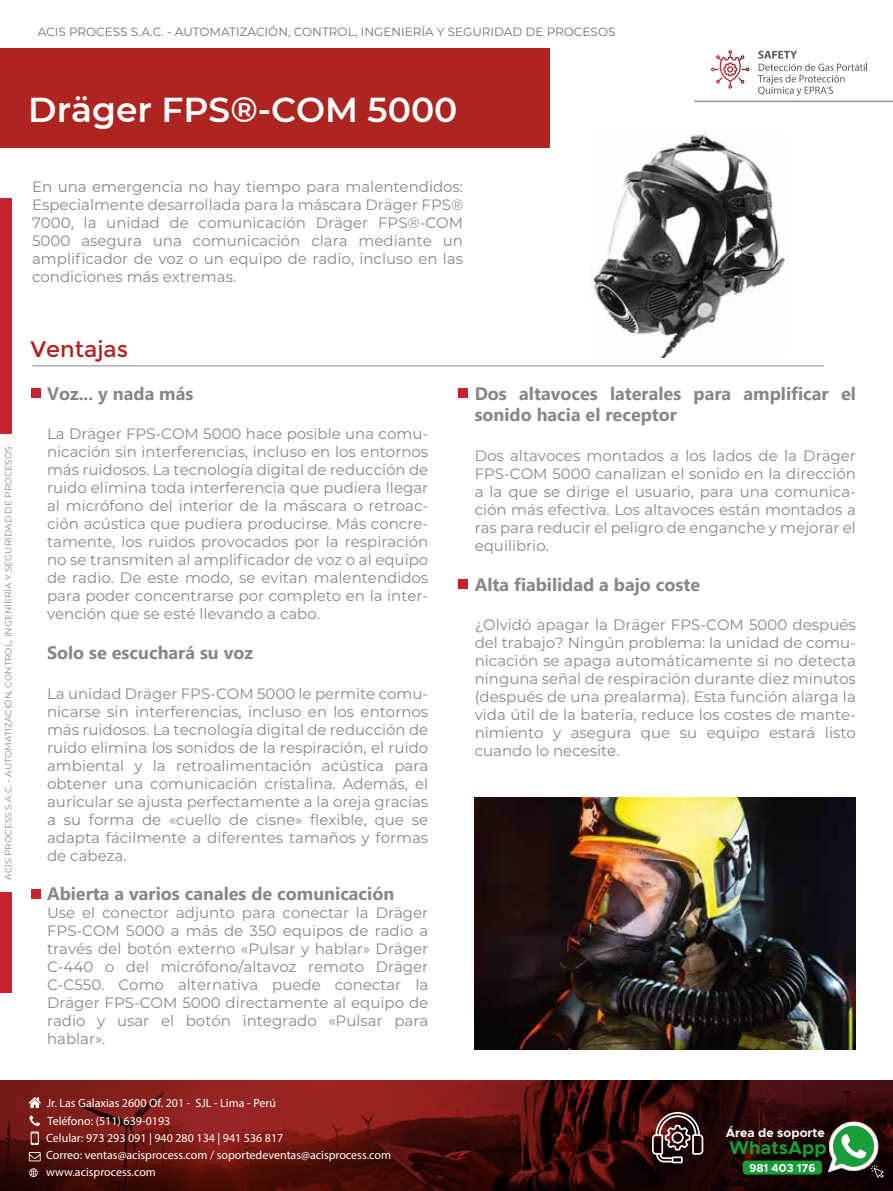
<style>
.page{position:relative;width:893px;height:1191px;background:#fff}
.page>*{position:absolute;margin:0;border:0;box-sizing:border-box;transform-origin:0 0}
.t1{font:600 34.5px "Montserrat";color:#fff}
.t2{font:22.5px "Montserrat";color:#ad2420}
.t3{font:700 18.6px "Metropolis";color:#189d38}
.t4{font:700 18px/21.6px "Segoe UI";color:#878787}
.t5{font:15px/18px "Montserrat";color:#878787;text-align:justify}
.t6{font:700 12.45px "Metropolis";color:#fff}
.t7{font:12px/17.2px "Myriad Pro";color:#fff}
.t8{font:12px "Montserrat";color:#727070}
.t9{font:9px "Montserrat";color:#878787}
</style>
<div class="page">
<div style="left:0;top:49px;width:890px;height:99px;background:#ad2420"></div>
<div style="left:550px;top:45px;width:340px;height:106px;background:#fff"></div>
<hr style="left:694px;top:101px;width:199px;height:1px;background:#919292">
<svg style="left:0;top:1081px;width:893px;height:110px;background:#51110e"></svg>
<svg style="left:30px;top:1115px;width:10px;height:30px"></svg>
<svg style="left:29px;top:1152px;width:12px;height:9px"></svg>
<svg style="left:29px;top:1097px;width:12px;height:11px"></svg>
<svg style="left:652px;top:1112px;width:51px;height:51px;background:#614949"></svg>
<svg style="left:29px;top:1168px;width:9px;height:9px"></svg>
<div style="left:743px;top:1160px;width:79px;height:14px;background:#189d38;border-radius:4px"></div>
<svg style="left:750px;top:1163px;width:65px;height:9px"></svg>
<svg style="left:828px;top:1121px;width:56px;height:56px"></svg>
<div style="left:0;top:199px;width:12px;height:235px;background:#c7222e"></div>
<div style="left:0;top:892px;width:12px;height:100px;background:#c7222e"></div>
<div style="left:31px;top:388px;width:9px;height:10px;background:#c7222e"></div>
<div style="left:31px;top:889px;width:9px;height:9px;background:#c7222e"></div>
<div style="left:458px;top:388px;width:10px;height:10px;background:#c7222e"></div>
<div style="left:458px;top:579px;width:10px;height:10px;background:#c7222e"></div>
<svg style="left:758px;top:51px;width:109px;height:45px"></svg>
<svg style="left:716px;top:50px;width:33px;height:39px"></svg>
<img style="left:590px;top:130px;width:197px;height:227px">
<hr style="left:32px;top:365px;width:792px;height:1px;background:#878787">
<img style="left:475px;top:798px;width:381px;height:251px">
<p class="t8" style="left:38px;top:23px;width:579px">ACIS PROCESS S.A.C. - AUTOMATIZACIÓN, CONTROL, INGENIERÍA Y SEGURIDAD DE PROCESOS</p>
<h1 class="t1" style="left:28px;top:85px;width:431px">Dräger FPS®-COM 5000</h1>
<p class="t5" style="left:32px;top:177px;width:433px">En una emergencia no hay tiempo para malentendidos:<br>Especialmente desarrollada para la máscara Dräger FPS® 7000, la unidad de comunicación Dräger FPS®-COM 5000 asegura una comunicación clara mediante un amplificador de voz o un equipo de radio, incluso en las condiciones más extremas.</p>
<p class="t9" style="left:2px;top:879px;width:435px;rotate:-90deg">ACIS PROCESS S.A.C. - AUTOMATIZACIÓN, CONTROL, INGENIERÍA Y SEGURIDAD DE PROCESOS</p>
<h2 class="t2" style="left:31px;top:336px;width:99px">Ventajas</h2>
<p class="t4" style="left:47px;top:381px;width:148px">Voz... y nada más</p>
<p class="t5" style="left:47px;top:424px;width:383px">La Dräger FPS-COM 5000 hace posible una comu&shy;nicación sin interferencias, incluso en los entornos más ruidosos. La tecnología digital de reducción de ruido elimina toda interferencia que pudiera llegar al micrófono del interior de la máscara o retroac&shy;ción acústica que pudiera producirse. Más concre&shy;tamente, los ruidos provocados por la respiración no se transmiten al amplificador de voz o al equipo de radio. De este modo, se evitan malentendidos para poder concentrarse por completo en la inter&shy;vención que se esté llevando a cabo.</p>
<p class="t4" style="left:47px;top:640px;width:208px">Solo se escuchará su voz</p>
<p class="t5" style="left:47px;top:683px;width:383px">La unidad Dräger FPS-COM 5000 le permite comu&shy;nicarse sin interferencias, incluso en los entornos más ruidosos. La tecnología digital de reducción de ruido elimina los sonidos de la respiración, el ruido ambiental y la retroalimentación acústica para obtener una comunicación cristalina. Además, el auricular se ajusta perfectamente a la oreja gracias a su forma de «cuello de cisne» flexible, que se adapta fácilmente a diferentes tamaños y formas de cabeza.</p>
<p class="t4" style="left:47px;top:881px;width:349px">Abierta a varios canales de comunicación</p>
<p class="t5" style="left:47px;top:903px;width:383px">Use el conector adjunto para conectar la Dräger FPS-COM 5000 a más de 350 equipos de radio a través del botón externo «Pulsar y hablar» Dräger C-440 o del micrófono/altavoz remoto Dräger C-C550. Como alternativa puede conectar la Dräger FPS-COM 5000 directamente al equipo de radio y usar el botón integrado «Pulsar para hablar».</p>
<p class="t7" style="left:46px;top:1094px;width:346px">Jr. Las Galaxias 2600 Of. 201 - SJL - Lima - Perú<br>Teléfono: (511) 639-0193<br>Celular: 973 293 091 | 940 280 134 | 941 536 817<br>Correo: ventas@acisprocess.com / soportedeventas@acisprocess.com www.acisprocess.com</p>
<p class="t4" style="left:475px;top:381px;width:383px">Dos altavoces laterales para amplificar el sonido hacia el receptor</p>
<p class="t5" style="left:475px;top:446px;width:383px">Dos altavoces montados a los lados de la Dräger FPS-COM 5000 canalizan el sonido en la dirección a la que se dirige el usuario, para una comunica&shy;ción más efectiva. Los altavoces están montados a ras para reducir el peligro de enganche y mejorar el equilibrio.</p>
<p class="t4" style="left:475px;top:572px;width:227px">Alta fiabilidad a bajo coste</p>
<p class="t5" style="left:475px;top:615px;width:383px">¿Olvidó apagar la Dräger FPS-COM 5000 después del trabajo? Ningún problema: la unidad de comu&shy;nicación se apaga automáticamente si no detecta ninguna señal de respiración durante diez minutos (después de una prealarma). Esta función alarga la vida útil de la batería, reduce los costes de mante&shy;nimiento y asegura que su equipo estará listo cuando lo necesite.</p>
<p class="t6" style="left:726px;top:1124px;width:101px">Área de soporte</p>
<p class="t3" style="left:729px;top:1135px;width:99px">WhatsApp</p>
</div>
